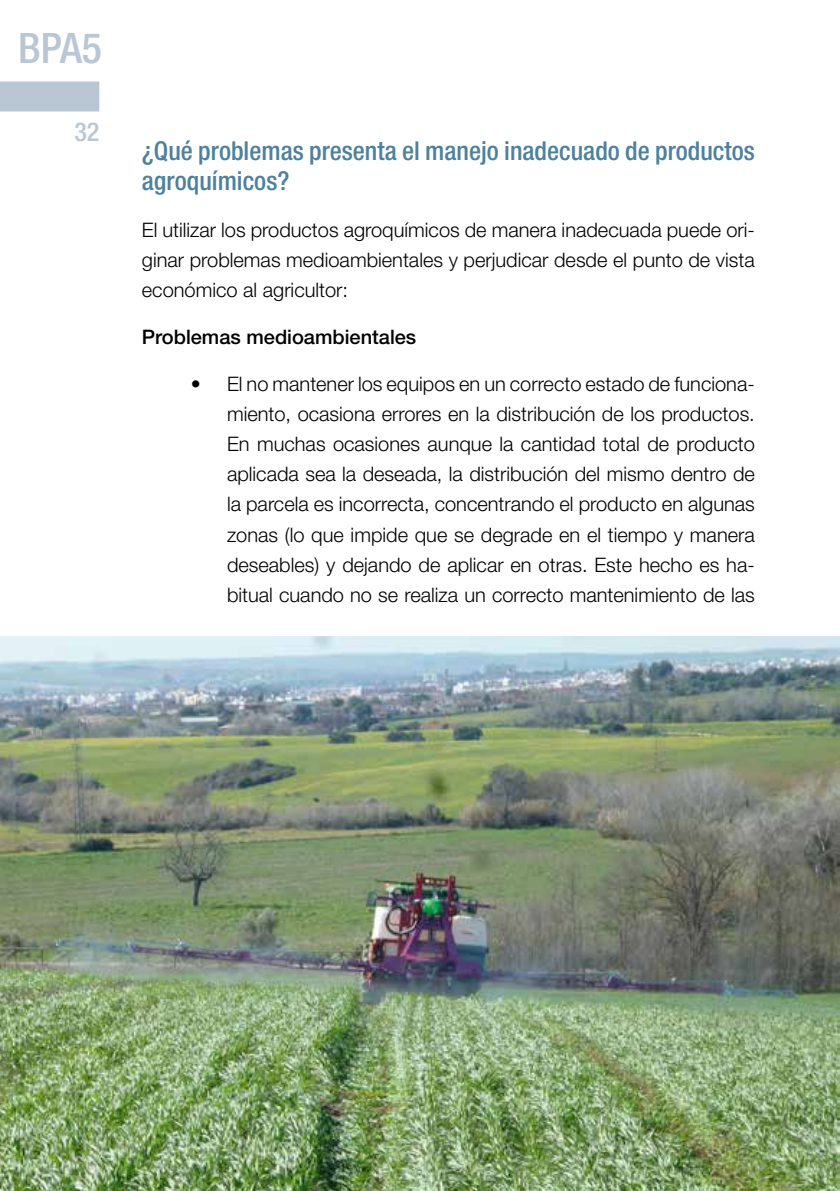
<style>
.page{position:relative;width:840px;height:1191px;background:#fff}
.page>*{position:absolute;margin:0;border:0;box-sizing:border-box;transform-origin:0 0}
.t1{font:500 condensed 42px "Helvetica Neue LT Std";color:#b9c6d4}
.t2{font:500 condensed 26px/30px "Helvetica Neue LT Std";color:#4d819d}
.t3{font:500 condensed 26px "Helvetica Neue LT Std";color:#b9c6d4}
.t4{font:300 20px/30px "Helvetica Neue LT Std";color:#000;text-align:justify}
.t5{font:500 20px "Helvetica Neue LT Std";color:#000}
</style>
<div class="page">
<div style="left:0;top:81px;width:99px;height:30px;background:#b9c6d4"></div>
<img style="left:0;top:636px;width:839px;height:555px">
<h1 class="t1" style="left:18px;top:23px;width:85px">BPA5</h1>
<h2 class="t3" style="left:74px;top:116px;width:26px">32</h2>
<h2 class="t2" style="left:142px;top:136px;width:614px">¿Qué problemas presenta el manejo inadecuado de productos agroquímicos?</h2>
<p class="t4" style="left:142px;top:215px;width:614px">El utilizar los productos agroquímicos de manera inadecuada puede ori&shy;ginar problemas medioambientales y perjudicar desde el punto de vista económico al agricultor:</p>
<p class="t5" style="left:142px;top:325px;width:276px">Problemas medioambientales</p>
<p class="t4" style="left:227px;top:369px;width:529px;text-indent:-36px">• El no mantener los equipos en un correcto estado de funciona&shy;miento, ocasiona errores en la distribución de los productos.<br>En muchas ocasiones aunque la cantidad total de producto aplicada sea la deseada, la distribución del mismo dentro de la parcela es incorrecta, concentrando el producto en algunas zonas (lo que impide que se degrade en el tiempo y manera deseables) y dejando de aplicar en otras. Este hecho es ha&shy;bitual cuando no se realiza un correcto mantenimiento de las</p>
</div>
